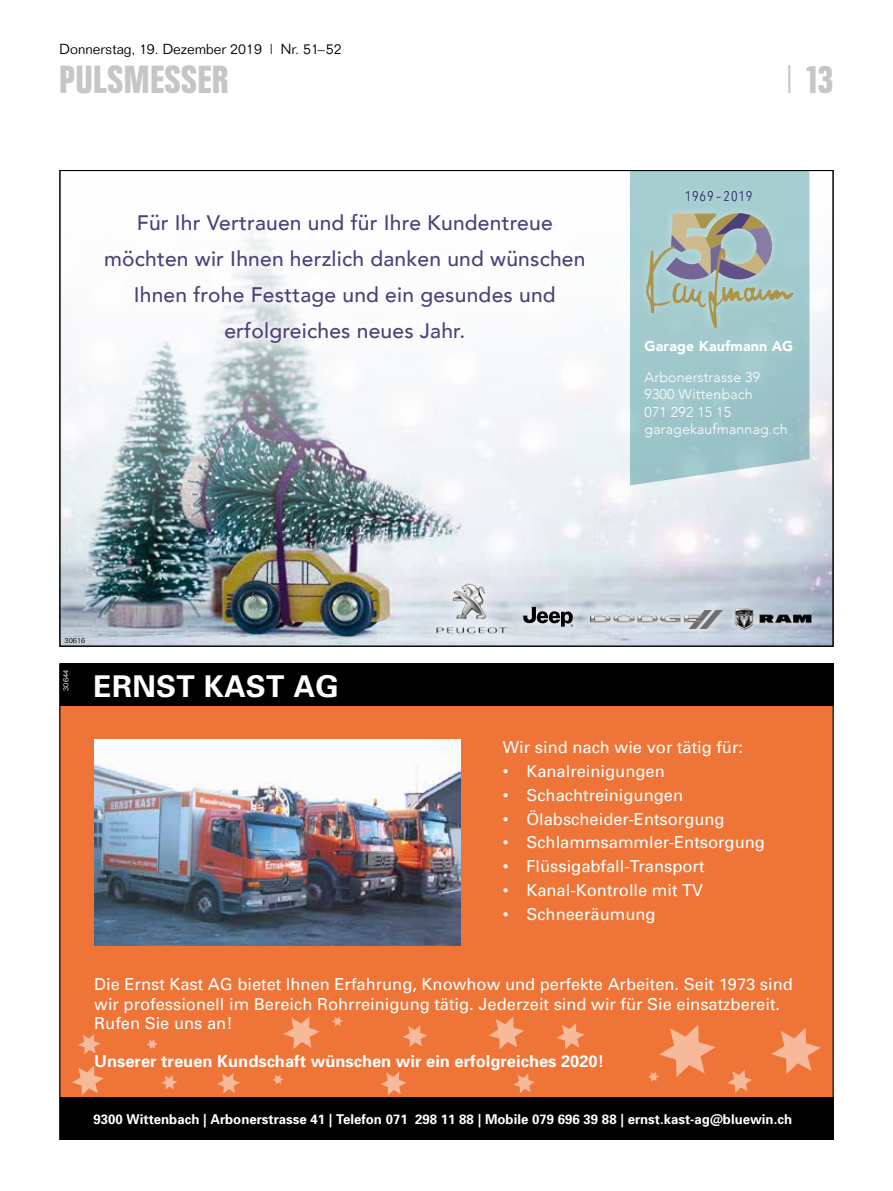
<style>
.page{position:relative;width:893px;height:1191px;background:#fff}
.page>*{position:absolute;margin:0;border:0;box-sizing:border-box;transform-origin:0 0}
.t1{font:700 39px "Folio Condensed BQ";letter-spacing:.02em;color:#c6c6c6}
.t2{font:700 30px "Univers";letter-spacing:.01em;color:#fff}
.t3{font:500 21px/36px "Avenir";letter-spacing:.01em;color:#4e407b;text-align:center}
.t4{font:16.5px/19.5px "Univers";color:#fff}
.t5{font:700 16.5px "Univers";color:#fff}
.t6{font:300 14.25px "Folio";color:#000}
.t7{font:300 14.1px/17.2px "Avenir";letter-spacing:.01em;color:#fff}
.t8{font:900 14.1px "Avenir";letter-spacing:.01em;color:#fff}
.t9{font:14.1px "Avenir Next Condensed";letter-spacing:.06em;color:#293272}
.t10{font:700 13.5px "Univers";color:#fff}
.t11{font:300 7.5px "Folio";letter-spacing:.02em;color:#fff}
.t12{font:300 7.5px "Folio";color:#000}
.s1{font-family:"Folio";font-weight:300}
</style>
<div class="page">
<div style="left:60px;top:664px;width:773px;height:475px;background:#ee7437"></div>
<div style="left:60px;top:663px;width:773px;height:43px;background:#000"></div>
<div style="left:60px;top:1097px;width:773px;height:43px;background:#000"></div>
<img style="left:94px;top:740px;width:366px;height:205px">
<svg style="left:72px;top:1066px;width:32px;height:29px"></svg>
<svg style="left:771px;top:1028px;width:50px;height:46px"></svg>
<svg style="left:728px;top:1070px;width:24px;height:23px"></svg>
<svg style="left:557px;top:1023px;width:28px;height:26px"></svg>
<svg style="left:513px;top:1073px;width:22px;height:20px"></svg>
<svg style="left:489px;top:1017px;width:35px;height:32px"></svg>
<svg style="left:380px;top:1072px;width:27px;height:23px"></svg>
<svg style="left:161px;top:1075px;width:16px;height:14px"></svg>
<svg style="left:78px;top:1034px;width:23px;height:20px"></svg>
<svg style="left:283px;top:1016px;width:37px;height:33px"></svg>
<svg style="left:332px;top:1016px;width:11px;height:10px"></svg>
<svg style="left:648px;top:1024px;width:68px;height:57px"></svg>
<svg style="left:273px;top:1075px;width:11px;height:9px"></svg>
<svg style="left:147px;top:1039px;width:11px;height:10px"></svg>
<svg style="left:403px;top:1025px;width:24px;height:22px"></svg>
<svg style="left:217px;top:1073px;width:23px;height:20px"></svg>
<img style="left:62px;top:172px;width:769px;height:472px">
<svg style="left:630px;top:172px;width:179px;height:313px;background:#afcfd3"></svg>
<div style="left:637px;top:182px;width:164px;height:154px;background:#a5cdd0"></div>
<svg style="left:646px;top:213px;width:147px;height:113px"></svg>
<div style="left:86px;top:194px;width:518px;height:168px;background:#fff"></div>
<div style="left:630px;top:326px;width:177px;height:125px;background:#9dc6ca"></div>
<div style="left:575px;top:594px;width:162px;height:50px;background:#fff;opacity:.7"></div>
<img style="left:590px;top:610px;width:129px;height:18px">
<div style="left:508px;top:592px;width:80px;height:50px;background:#fff;opacity:.7"></div>
<svg style="left:523px;top:607px;width:50px;height:19px"></svg>
<div style="left:421px;top:568px;width:100px;height:78px;background:#fff;opacity:.7"></div>
<img style="left:429px;top:576px;width:85px;height:59px">
<div style="left:719px;top:593px;width:107px;height:51px;background:#fff;opacity:.7"></div>
<img style="left:729px;top:604px;width:87px;height:31px">
<p class="t6" style="left:60px;top:40px;width:284px">Donnerstag, 19. Dezember 2019 | Nr. 51–52</p>
<h1 class="t1" style="left:60px;top:58px;width:171px">PULSMESSER</h1>
<h1 class="t1" style="left:785px;top:58px;width:50px"><span class="s1">|</span> 13</h1>
<p class="t3" style="left:104px;top:204px;width:483px">Für Ihr Vertrauen und für Ihre Kundentreue möchten wir Ihnen herzlich danken und wünschen Ihnen frohe Festtage und ein gesundes und erfolgreiches neues Jahr.</p>
<p class="t9" style="left:685px;top:184px;width:69px">1969 – 2019</p>
<p class="t8" style="left:645px;top:334px;width:150px">Garage Kaufmann AG</p>
<p class="t7" style="left:645px;top:368px;width:144px">Arbonerstrasse 39<br>9300 Wittenbach<br>071 292 15 15 garagekaufmannag.ch</p>
<p class="t12" style="left:65px;top:635px;width:22px">30616</p>
<p class="t11" style="left:61px;top:691px;width:23px;rotate:-90deg">30644</p>
<h2 class="t2" style="left:94px;top:668px;width:247px">ERNST KAST AG</h2>
<p class="t4" style="left:503px;top:738px;width:242px">Wir sind nach wie vor tätig für:</p>
<p class="t4" style="left:503px;top:761px;width:163px">• Kanalreinigungen</p>
<p class="t4" style="left:503px;top:785px;width:182px">• Schachtreinigungen</p>
<p class="t4" style="left:503px;top:809px;width:223px">• Ölabscheider-Entsorgung</p>
<p class="t4" style="left:503px;top:833px;width:264px">• Schlammsammler-Entsorgung</p>
<p class="t4" style="left:503px;top:856px;width:203px">• Flüssigabfall-Transport</p>
<p class="t4" style="left:503px;top:880px;width:202px">• Kanal-Kontrolle mit TV</p>
<p class="t4" style="left:503px;top:904px;width:154px">• Schneeräumung</p>
<p class="t4" style="left:94px;top:974px;width:700px">Die Ernst Kast AG bietet Ihnen Erfahrung, Knowhow und perfekte Arbeiten. Seit 1973 sind wir professionell im Bereich Rohrreinigung tätig. Jederzeit sind wir für Sie einsatzbereit.<br>Rufen Sie uns an!</p>
<p class="t5" style="left:94px;top:1050px;width:511px">Unserer treuen Kundschaft wünschen wir ein erfolgreiches 2020!</p>
<p class="t10" style="left:94px;top:1111px;width:700px">9300 Wittenbach | Arbonerstrasse 41 | Telefon 071 298 11 88 | Mobile 079 696 39 88 | ernst.kast-ag@bluewin.ch</p>
</div>
